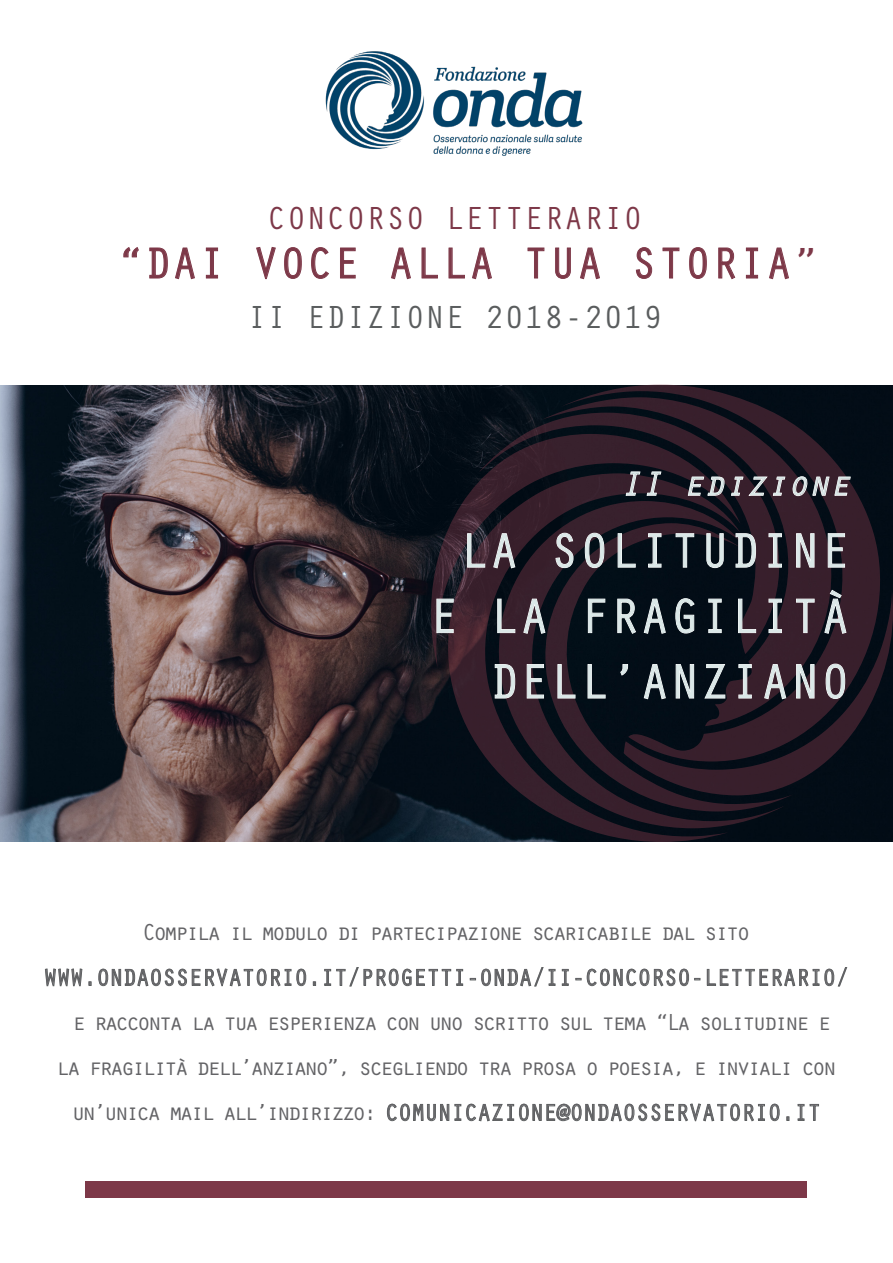
<style>
.page{position:relative;width:893px;height:1263px;background:#fff}
.page>*{position:absolute;margin:0;border:0;box-sizing:border-box;transform-origin:0 0}
.t1{font:50.1px "Orator Std";color:#dbe8e8}
.t2{font:45px "Orator Std";color:#7d3848}
.t3{font:italic 34.95px "Orator Std";color:#dbe8e8}
.t4{font:33px "Orator Std";color:#5a5d5e}
.t5{font:33px "Orator Std";color:#7d3848}
.t6{font:24px/45px "Orator Std";letter-spacing:-.15em;color:#636366;text-align:center}
.t7{font:24px "Orator Std";letter-spacing:-.05em;color:#636366}
</style>
<div class="page">
<img style="left:0;top:385px;width:893px;height:457px">
<svg style="left:123px;top:247px;width:16px;height:11px"></svg>
<svg style="left:149px;top:247px;width:19px;height:32px"></svg>
<svg style="left:175px;top:247px;width:20px;height:33px"></svg>
<svg style="left:206px;top:247px;width:12px;height:32px"></svg>
<svg style="left:256px;top:247px;width:20px;height:32px"></svg>
<svg style="left:284px;top:247px;width:18px;height:32px"></svg>
<svg style="left:311px;top:247px;width:18px;height:32px"></svg>
<svg style="left:340px;top:247px;width:16px;height:32px"></svg>
<svg style="left:391px;top:247px;width:20px;height:33px"></svg>
<svg style="left:421px;top:247px;width:17px;height:32px"></svg>
<svg style="left:448px;top:247px;width:17px;height:32px"></svg>
<svg style="left:472px;top:247px;width:20px;height:33px"></svg>
<svg style="left:527px;top:247px;width:18px;height:32px"></svg>
<svg style="left:555px;top:247px;width:16px;height:32px"></svg>
<svg style="left:580px;top:247px;width:20px;height:33px"></svg>
<svg style="left:635px;top:247px;width:17px;height:32px"></svg>
<svg style="left:662px;top:247px;width:18px;height:32px"></svg>
<svg style="left:689px;top:247px;width:18px;height:32px"></svg>
<svg style="left:718px;top:247px;width:18px;height:33px"></svg>
<svg style="left:746px;top:247px;width:12px;height:32px"></svg>
<svg style="left:769px;top:247px;width:20px;height:33px"></svg>
<svg style="left:715px;top:967px;width:133px;height:20px"></svg>
<svg style="left:45px;top:967px;width:670px;height:155px"></svg>
<svg style="left:717px;top:1103px;width:63px;height:19px"></svg>
<svg style="left:786px;top:1116px;width:3px;height:5px"></svg>
<svg style="left:797px;top:1104px;width:22px;height:17px"></svg>
<div style="left:86px;top:1181px;width:721px;height:16px;background:#7d3848"></div>
<svg style="left:560px;top:385px;width:329px;height:205px;fill:#030e17"></svg>
<svg style="left:793px;top:590px;width:100px;height:205px"></svg>
<svg style="left:784px;top:523px;width:9px;height:288px;fill:#381f2b"></svg>
<svg style="left:438px;top:667px;width:302px;height:175px;fill:#030d17"></svg>
<svg style="left:429px;top:434px;width:62px;height:233px"></svg>
<svg style="left:491px;top:654px;width:293px;height:174px"></svg>
<svg style="left:479px;top:413px;width:310px;height:241px;fill:#361e2a"></svg>
<img style="left:325px;top:51px;width:258px;height:105px">
<svg style="left:467px;top:533px;width:18px;height:35px"></svg>
<svg style="left:493px;top:533px;width:22px;height:35px"></svg>
<svg style="left:555px;top:532px;width:19px;height:36px"></svg>
<svg style="left:584px;top:532px;width:21px;height:36px"></svg>
<svg style="left:617px;top:533px;width:19px;height:35px"></svg>
<svg style="left:648px;top:533px;width:14px;height:35px"></svg>
<svg style="left:675px;top:533px;width:19px;height:35px"></svg>
<svg style="left:706px;top:533px;width:18px;height:35px"></svg>
<svg style="left:735px;top:533px;width:21px;height:35px"></svg>
<svg style="left:768px;top:533px;width:14px;height:35px"></svg>
<svg style="left:796px;top:533px;width:19px;height:35px"></svg>
<svg style="left:827px;top:533px;width:18px;height:35px"></svg>
<svg style="left:436px;top:598px;width:18px;height:35px"></svg>
<svg style="left:497px;top:598px;width:19px;height:35px"></svg>
<svg style="left:523px;top:598px;width:23px;height:36px"></svg>
<svg style="left:588px;top:598px;width:18px;height:35px"></svg>
<svg style="left:617px;top:598px;width:19px;height:36px"></svg>
<svg style="left:644px;top:598px;width:22px;height:36px"></svg>
<svg style="left:675px;top:598px;width:20px;height:36px"></svg>
<svg style="left:708px;top:598px;width:14px;height:35px"></svg>
<svg style="left:738px;top:598px;width:18px;height:35px"></svg>
<svg style="left:768px;top:598px;width:14px;height:35px"></svg>
<svg style="left:796px;top:598px;width:19px;height:35px"></svg>
<svg style="left:824px;top:590px;width:23px;height:44px"></svg>
<svg style="left:494px;top:664px;width:21px;height:35px"></svg>
<svg style="left:526px;top:664px;width:18px;height:35px"></svg>
<svg style="left:557px;top:664px;width:19px;height:35px"></svg>
<svg style="left:587px;top:664px;width:19px;height:35px"></svg>
<svg style="left:620px;top:664px;width:8px;height:12px"></svg>
<svg style="left:644px;top:664px;width:22px;height:35px"></svg>
<svg style="left:675px;top:664px;width:19px;height:35px"></svg>
<svg style="left:704px;top:664px;width:22px;height:35px"></svg>
<svg style="left:738px;top:664px;width:14px;height:35px"></svg>
<svg style="left:764px;top:664px;width:22px;height:35px"></svg>
<svg style="left:796px;top:664px;width:19px;height:35px"></svg>
<svg style="left:825px;top:663px;width:21px;height:36px"></svg>
<svg style="left:625px;top:471px;width:37px;height:25px"></svg>
<svg style="left:688px;top:476px;width:79px;height:20px"></svg>
<svg style="left:773px;top:476px;width:12px;height:20px"></svg>
<svg style="left:791px;top:476px;width:60px;height:20px"></svg>
<p class="t5" style="left:267px;top:194px;width:378px">CONCORSO LETTERARIO</p>
<p class="t2" style="left:117px;top:231px;width:703px">“DAI VOCE ALLA TUA STORIA”</p>
<p class="t4" style="left:247px;top:293px;width:417px">II EDIZIONE 2018-2019</p>
<p class="t3" style="left:620px;top:459px;width:232px">II edizione</p>
<p class="t1" style="left:459px;top:515px;width:393px">LA SOLITUDINE</p>
<p class="t1" style="left:429px;top:580px;width:423px">E LA FRAGILITÀ</p>
<p class="t1" style="left:489px;top:646px;width:363px">DELL’ANZIANO</p>
<p class="t6" style="left:142px;top:909px;width:610px">Compila il modulo di partecipazione scaricabile dal sito</p>
<p class="t7" style="left:43px;top:960px;width:808px">WWW.ONDAOSSERVATORIO.IT/PROGETTI-ONDA/II-CONCORSO-LETTERARIO/</p>
<p class="t6" style="left:56px;top:999px;width:783px">e racconta la tua esperienza con uno scritto sul tema “La solitudine e la fragilità dell’anziano”, scegliendo tra prosa o poesia, e inviali con un’unica mail all’indirizzo: COMUNICAZIONE@ONDAOSSERVATORIO.IT</p>
</div>
